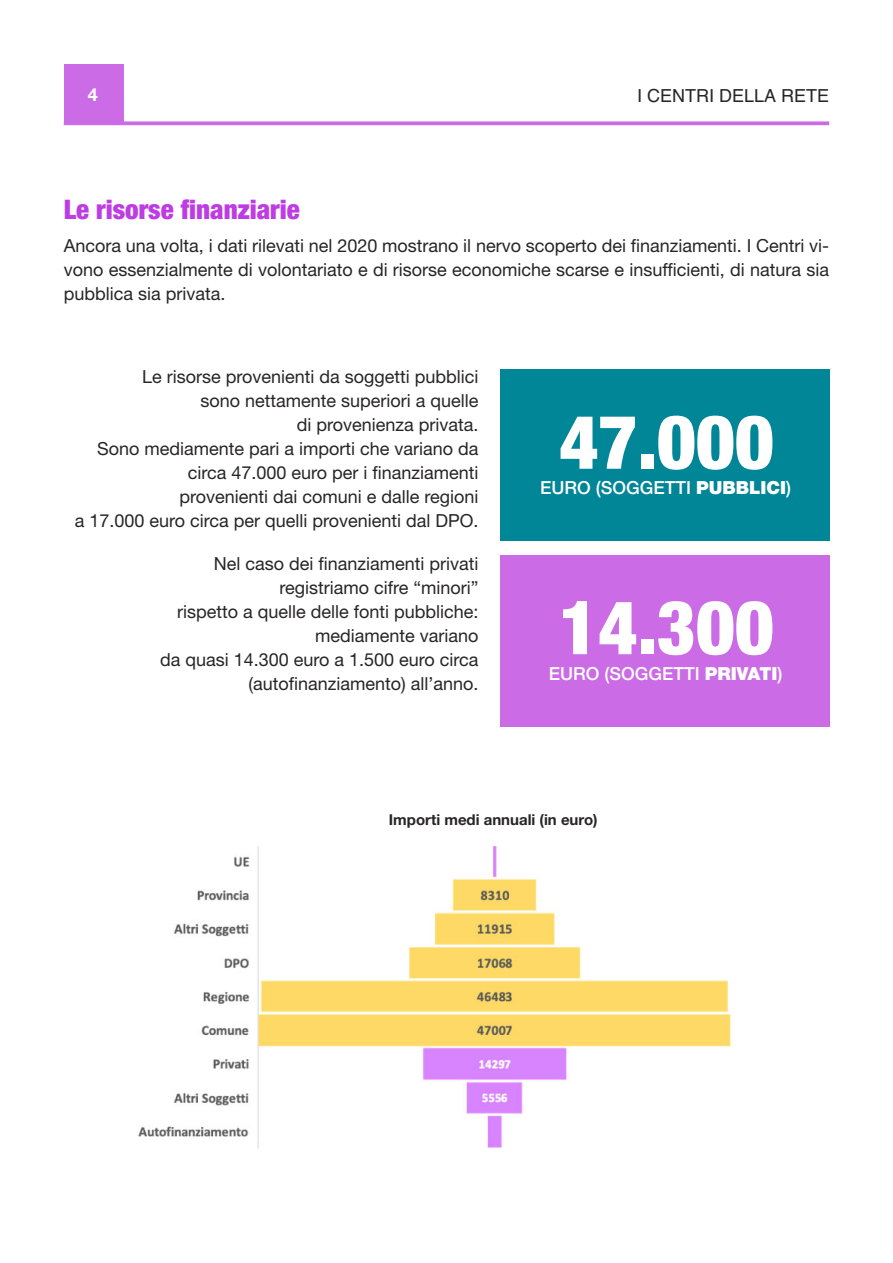
<style>
.page{position:relative;width:893px;height:1263px;background:#fff}
.page>*{position:absolute;margin:0;border:0;box-sizing:border-box;transform-origin:0 0}
.t1{font:900 condensed 75px "Helvetica Neue";color:#fff}
.t2{font:900 condensed 27px "Helvetica Neue";color:#be3ce3}
.t3{font:18px/24px "Helvetica Neue";color:#272526;text-align:right}
.t4{font:500 18px "Helvetica Neue";color:#fff}
.t5{font:18px "Helvetica";color:#272526}
.t6{font:700 18px "Helvetica Neue";color:#fff}
.t7{font:700 15px "Helvetica Neue";color:#272526}
.s1{font-weight:900}
</style>
<div class="page">
<div style="left:64px;top:64px;width:59px;height:59px;background:#cb6be6"></div>
<svg style="left:64px;top:121px;width:765px;height:4px;background:#d079e8"></svg>
<div style="left:500px;top:370px;width:329px;height:171px;background:#008696"></div>
<div style="left:500px;top:555px;width:329px;height:171px;background:#cb6be6"></div>
<img style="left:138px;top:846px;width:594px;height:303px">
<p class="t6" style="left:88px;top:88px;width:12px">4</p>
<p class="t5" style="left:637px;top:89px;width:194px">I CENTRI DELLA RETE</p>
<h2 class="t2" style="left:64px;top:200px;width:237px">Le risorse finanziarie</h2>
<p class="t3" style="left:64px;top:236px;width:767px;text-align:justify">Ancora una volta, i dati rilevati nel 2020 mostrano il nervo scoperto dei finanziamenti. I Centri vi&shy;vono essenzialmente di volontariato e di risorse economiche scarse e insufficienti, di natura sia pubblica sia privata.</p>
<p class="t3" style="left:75px;top:366px;width:405px">Le risorse provenienti da soggetti pubblici<br>sono nettamente superiori a quelle<br>di provenienza privata.<br>Sono mediamente pari a importi che variano da circa 47.000 euro per i finanziamenti<br>provenienti dai comuni e dalle regioni<br>a 17.000 euro circa per quelli provenienti dal DPO.</p>
<p class="t3" style="left:160px;top:554px;width:320px">Nel caso dei finanziamenti privati registriamo cifre “minori”<br>rispetto a quelle delle fonti pubbliche: mediamente variano<br>da quasi 14.300 euro a 1.500 euro circa (autofinanziamento) all’anno.</p>
<h1 class="t1" style="left:559px;top:415px;width:216px">47.000</h1>
<p class="t4" style="left:540px;top:481px;width:253px">EURO (SOGGETTI <span class="s1">PUBBLICI</span>)</p>
<h1 class="t1" style="left:559px;top:601px;width:216px">14.300</h1>
<p class="t4" style="left:549px;top:666px;width:235px">EURO (SOGGETTI <span class="s1">PRIVATI</span>)</p>
<p class="t7" style="left:389px;top:814px;width:210px">Importi medi annuali (in euro)</p>
</div>
